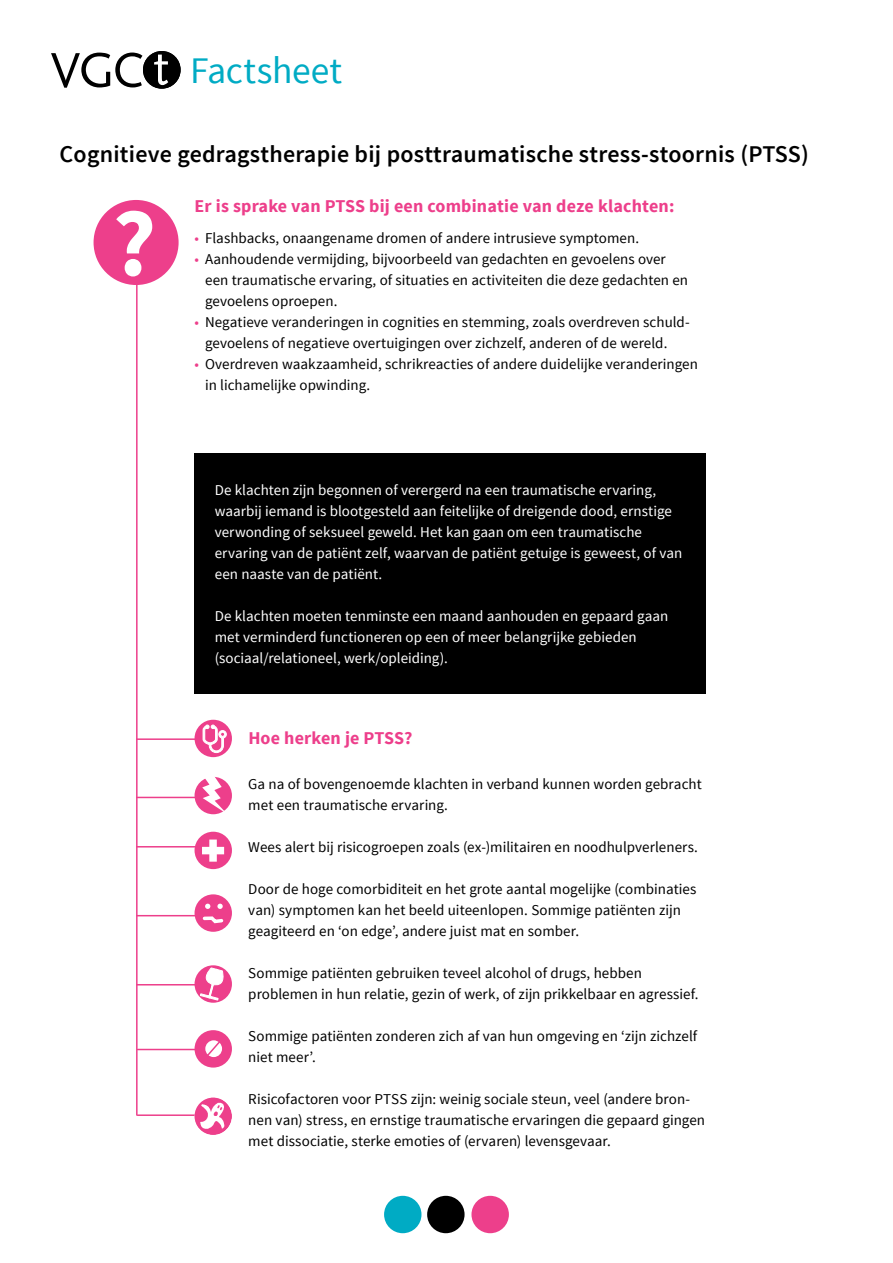
<style>
.page{position:relative;width:893px;height:1263px;background:#fff}
.page>*{position:absolute;margin:0;border:0;box-sizing:border-box;transform-origin:0 0}
.t1{font:700 94.8px "Source Sans Pro";color:#fff}
.t2{font:37.5px "Source Sans Pro";letter-spacing:-.005em;color:#00abc4}
.t3{font:600 24px "Source Sans Pro";letter-spacing:.01em;color:#000}
.t4{font:700 18px "Source Sans Pro";letter-spacing:.01em;color:#ed3f8b}
.t5{font:15px/21px "Source Sans Pro";color:#000}
.t6{font:15px/21px "Source Sans Pro";color:#fff}
.s1{color:#ed3f8b}
</style>
<div class="page">
<div style="left:195px;top:453px;width:511px;height:240px;background:#000"></div>
<div style="left:143px;top:51px;width:38px;height:38px;background:#000;border-radius:50%"></div>
<svg style="left:51px;top:53px;width:91px;height:35px"></svg>
<svg style="left:154px;top:55px;width:14px;height:30px"></svg>
<div style="left:427px;top:1196px;width:38px;height:37px;background:#000;border-radius:50%"></div>
<div style="left:471px;top:1196px;width:38px;height:37px;background:#ed3f8b;border-radius:50%"></div>
<div style="left:384px;top:1196px;width:37px;height:37px;background:#00abc4;border-radius:50%"></div>
<hr style="left:138px;top:1114px;width:67px;height:2px;background:#ed3f8b">
<hr style="left:138px;top:1049px;width:67px;height:1px;background:#ed3f8b">
<hr style="left:137px;top:738px;width:67px;height:2px;background:#ed3f8b">
<hr style="left:137px;top:797px;width:67px;height:1px;background:#ed3f8b">
<hr style="left:137px;top:846px;width:67px;height:1px;background:#ed3f8b">
<hr style="left:137px;top:915px;width:67px;height:1px;background:#ed3f8b">
<hr style="left:137px;top:984px;width:67px;height:1px;background:#ed3f8b">
<div style="left:195px;top:720px;width:37px;height:37px;background:#ed3f8b;border-radius:50%"></div>
<svg style="left:202px;top:724px;width:25px;height:29px"></svg>
<div style="left:195px;top:965px;width:37px;height:38px;background:#ed3f8b;border-radius:50%"></div>
<svg style="left:199px;top:968px;width:25px;height:33px"></svg>
<img style="left:195px;top:1097px;width:37px;height:38px;border-radius:18px">
<div style="left:195px;top:894px;width:37px;height:38px;background:#ed3f8b;border-radius:50%"></div>
<div style="left:195px;top:1030px;width:37px;height:37px;background:#ed3f8b;border-radius:50%"></div>
<svg style="left:205px;top:1040px;width:17px;height:18px"></svg>
<div style="left:195px;top:777px;width:37px;height:37px;background:#ed3f8b;border-radius:50%"></div>
<svg style="left:199px;top:777px;width:28px;height:37px"></svg>
<hr style="left:136px;top:258px;width:2px;height:857px;background:#ed3f8b">
<div style="left:195px;top:832px;width:37px;height:37px;background:#ed3f8b;border-radius:50%"></div>
<div style="left:209px;top:839px;width:8px;height:23px;background:#fff"></div>
<div style="left:202px;top:847px;width:22px;height:7px;background:#fff"></div>
<div style="left:95px;top:201px;width:82px;height:82px;background:#ed3f8b;border-radius:50%"></div>
<div style="left:94px;top:200px;width:85px;height:85px;border:3px solid #ed3f8b;border-radius:50%"></div>
<svg style="left:205px;top:904px;width:5px;height:5px"></svg>
<svg style="left:217px;top:904px;width:6px;height:5px"></svg>
<svg style="left:202px;top:916px;width:22px;height:8px"></svg>
<h2 class="t2" style="left:190px;top:55px;width:153px">Factsheet</h2>
<h3 class="t3" style="left:60px;top:144px;width:751px">Cognitieve gedragstherapie bij posttraumatische stress-stoornis (PTSS)</h3>
<p class="t4" style="left:195px;top:198px;width:481px">Er is sprake van PTSS bij een combinatie van deze klachten:</p>
<p class="t5" style="left:195px;top:229px;width:446px"><span class="s1">•</span> Flashbacks, onaangename dromen of andere intrusieve symptomen.</p>
<p class="t5" style="left:205px;top:250px;width:485px;text-indent:-10px"><span class="s1">•</span> Aanhoudende vermijding, bijvoorbeeld van gedachten en gevoelens over een traumatische ervaring, of situaties en activiteiten die deze gedachten en gevoelens oproepen.</p>
<p class="t5" style="left:205px;top:313px;width:486px;text-indent:-10px"><span class="s1">•</span> Negatieve veranderingen in cognities en stemming, zoals overdreven schuld&shy;gevoelens of negatieve overtuigingen over zichzelf, anderen of de wereld.</p>
<p class="t5" style="left:205px;top:355px;width:494px;text-indent:-10px"><span class="s1">•</span> Overdreven waakzaamheid, schrikreacties of andere duidelijke veranderingen in lichamelijke opwinding.</p>
<h1 class="t1" style="left:112px;top:206px;width:45px">?</h1>
<p class="t6" style="left:215px;top:481px;width:469px">De klachten zijn begonnen of verergerd na een traumatische ervaring, waarbij iemand is blootgesteld aan feitelijke of dreigende dood, ernstige verwonding of seksueel geweld. Het kan gaan om een traumatische ervaring van de patiënt zelf, waarvan de patiënt getuige is geweest, of van een naaste van de patiënt.</p>
<p class="t6" style="left:215px;top:607px;width:455px">De klachten moeten tenminste een maand aanhouden en gepaard gaan met verminderd functioneren op een of meer belangrijke gebieden (sociaal/relationeel, werk/opleiding).</p>
<p class="t4" style="left:248px;top:731px;width:166px">Hoe herken je PTSS?</p>
<p class="t5" style="left:248px;top:775px;width:455px">Ga na of bovengenoemde klachten in verband kunnen worden gebracht met een traumatische ervaring.</p>
<p class="t5" style="left:248px;top:838px;width:451px">Wees alert bij risicogroepen zoals (ex-)militairen en noodhulpverleners.</p>
<p class="t5" style="left:248px;top:880px;width:450px">Door de hoge comorbiditeit en het grote aantal mogelijke (combinaties van) symptomen kan het beeld uiteenlopen. Sommige patiënten zijn geagiteerd en ‘on edge’, andere juist mat en somber.</p>
<p class="t5" style="left:248px;top:964px;width:452px">Sommige patiënten gebruiken teveel alcohol of drugs, hebben problemen in hun relatie, gezin of werk, of zijn prikkelbaar en agressief.</p>
<p class="t5" style="left:248px;top:1027px;width:450px">Sommige patiënten zonderen zich af van hun omgeving en ‘zijn zichzelf niet meer’.</p>
<p class="t5" style="left:248px;top:1090px;width:458px">Risicofactoren voor PTSS zijn: weinig sociale steun, veel (andere bron&shy;nen van) stress, en ernstige traumatische ervaringen die gepaard gingen met dissociatie, sterke emoties of (ervaren) levensgevaar.</p>
</div>
